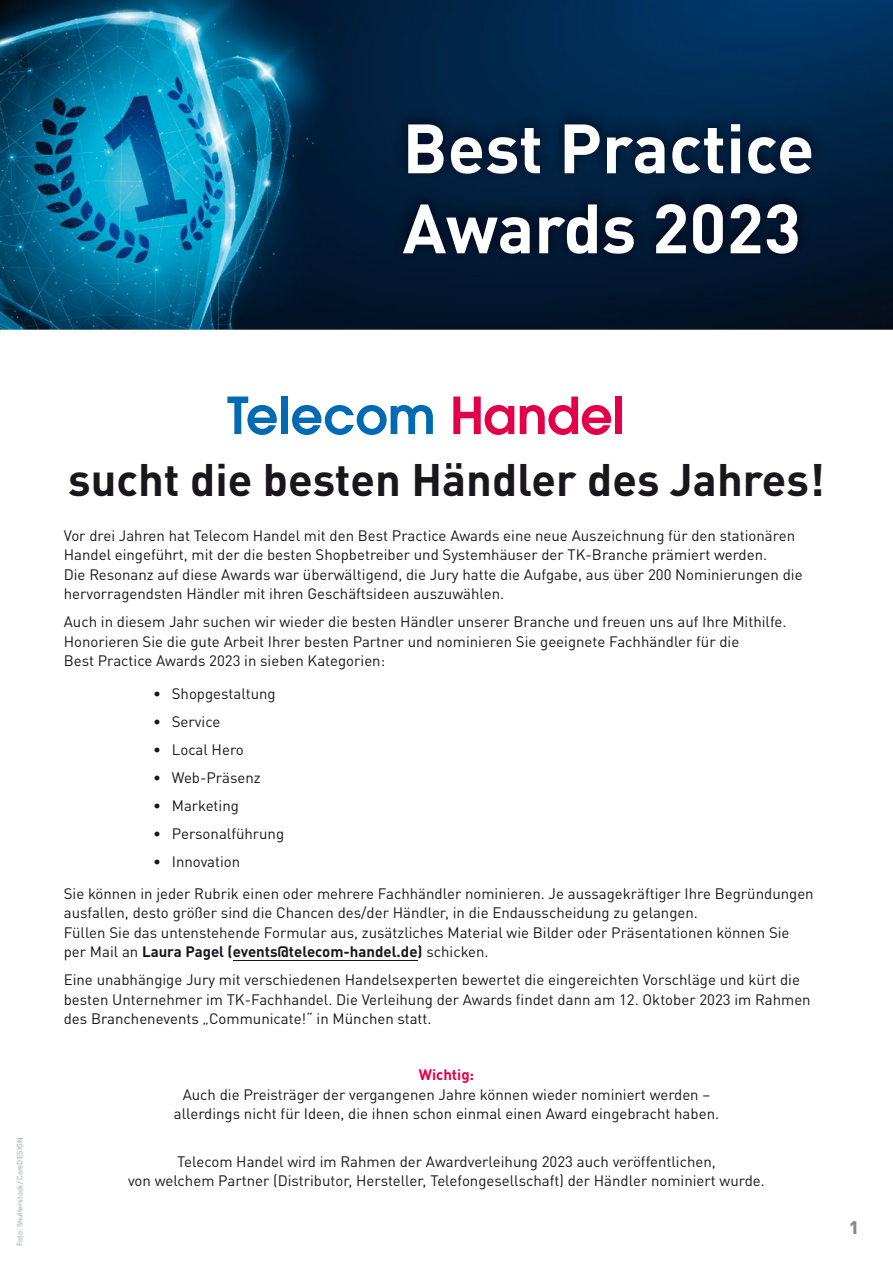
<style>
.page{position:relative;width:893px;height:1263px;background:#fff}
.page>*{position:absolute;margin:0;border:0;box-sizing:border-box;transform-origin:0 0}
.t1{font:700 68.55px/79.9px "DINOT";color:#fff}
.t2{font:600 50.7px "Avant Garde LT";color:#006ab3}
.t3{font:700 45px "DINOT";color:#1a171c}
.t4{font:900 18px "DINOT";color:#87888a}
.t5{font:15px/19.5px "DINOT";color:#1a171c}
.t6{font:700 15px "DINOT";color:#e3004a}
.t7{font:7.5px "DINOT";color:#8a9fa1}
.s1{color:#e3004a}
.s2{font-weight:700}
</style>
<div class="page">
<hr style="left:233px;top:960px;width:185px;height:1px;background:#1a171c">
<img style="left:0;top:0;width:893px;height:330px">
<img style="left:390px;top:106px;width:435px;height:157px">
<h1 class="t1" style="left:403px;top:107px;width:413px">Best Practice<br>Awards 2023</h1>
<p class="t7" style="left:15px;top:1246px;width:110px;rotate:-90deg">Foto: Shutterstock / CoreDESIGN</p>
<h2 class="t2" style="left:227px;top:382px;width:399px">Telecom <span class="s1">Handel</span></h2>
<h3 class="t3" style="left:68px;top:450px;width:758px">sucht die besten Händler des Jahres!</h3>
<p class="t5" style="left:64px;top:525px;width:740px">Vor drei Jahren hat Telecom Handel mit den Best Practice Awards eine neue Auszeichnung für den stationären Handel eingeführt, mit der die besten Shopbetreiber und Systemhäuser der TK-Branche prämiert werden.<br>Die Resonanz auf diese Awards war überwältigend, die Jury hatte die Aufgabe, aus über 200 Nominierungen die hervorragendsten Händler mit ihren Geschäftsideen auszuwählen.</p>
<p class="t5" style="left:64px;top:612px;width:724px">Auch in diesem Jahr suchen wir wieder die besten Händler unserer Branche und freuen uns auf Ihre Mithilfe.<br>Honorieren Sie die gute Arbeit Ihrer besten Partner und nominieren Sie geeignete Fachhändler für die<br>Best Practice Awards 2023 in sieben Kategorien:</p>
<p class="t5" style="left:153px;top:683px;width:124px">• Shopgestaltung</p>
<p class="t5" style="left:153px;top:711px;width:69px">• Service</p>
<p class="t5" style="left:153px;top:739px;width:92px">• Local Hero</p>
<p class="t5" style="left:153px;top:767px;width:109px">• Web-Präsenz</p>
<p class="t5" style="left:153px;top:795px;width:87px">• Marketing</p>
<p class="t5" style="left:153px;top:823px;width:133px">• Personalführung</p>
<p class="t5" style="left:64px;top:845px;width:751px;line-height:32.2px;text-indent:89px">• Innovation<br>Sie können in jeder Rubrik einen oder mehrere Fachhändler nominieren. Je aussagekräftiger Ihre Begründungen</p>
<p class="t5" style="left:64px;top:903px;width:727px">ausfallen, desto größer sind die Chancen des/der Händler, in die Endausscheidung zu gelangen.<br>Füllen Sie das untenstehende Formular aus, zusätzliches Material wie Bilder oder Präsentationen können Sie per Mail an <span class="s2">Laura Pagel (events@telecom-handel.de)</span> schicken.</p>
<p class="t5" style="left:64px;top:970px;width:748px">Eine unabhängige Jury mit verschiedenen Handelsexperten bewertet die eingereichten Vorschläge und kürt die besten Unternehmer im TK-Fachhandel. Die Verleihung der Awards findet dann am 12. Oktober 2023 im Rahmen des Branchenevents „Communicate!“ in München statt.</p>
<p class="t6" style="left:419px;top:1065px;width:57px">Wichtig:</p>
<p class="t5" style="left:174px;top:1084px;width:547px;text-align:center">Auch die Preisträger der vergangenen Jahre können wieder nominiert werden – allerdings nicht für Ideen, die ihnen schon einmal einen Award eingebracht haben.</p>
<p class="t5" style="left:128px;top:1151px;width:638px;text-align:center">Telecom Handel wird im Rahmen der Awardverleihung 2023 auch veröffentlichen,<br>von welchem Partner (Distributor, Hersteller, Telefongesellschaft) der Händler nominiert wurde.</p>
<p class="t4" style="left:849px;top:1216px;width:12px">1</p>
</div>
